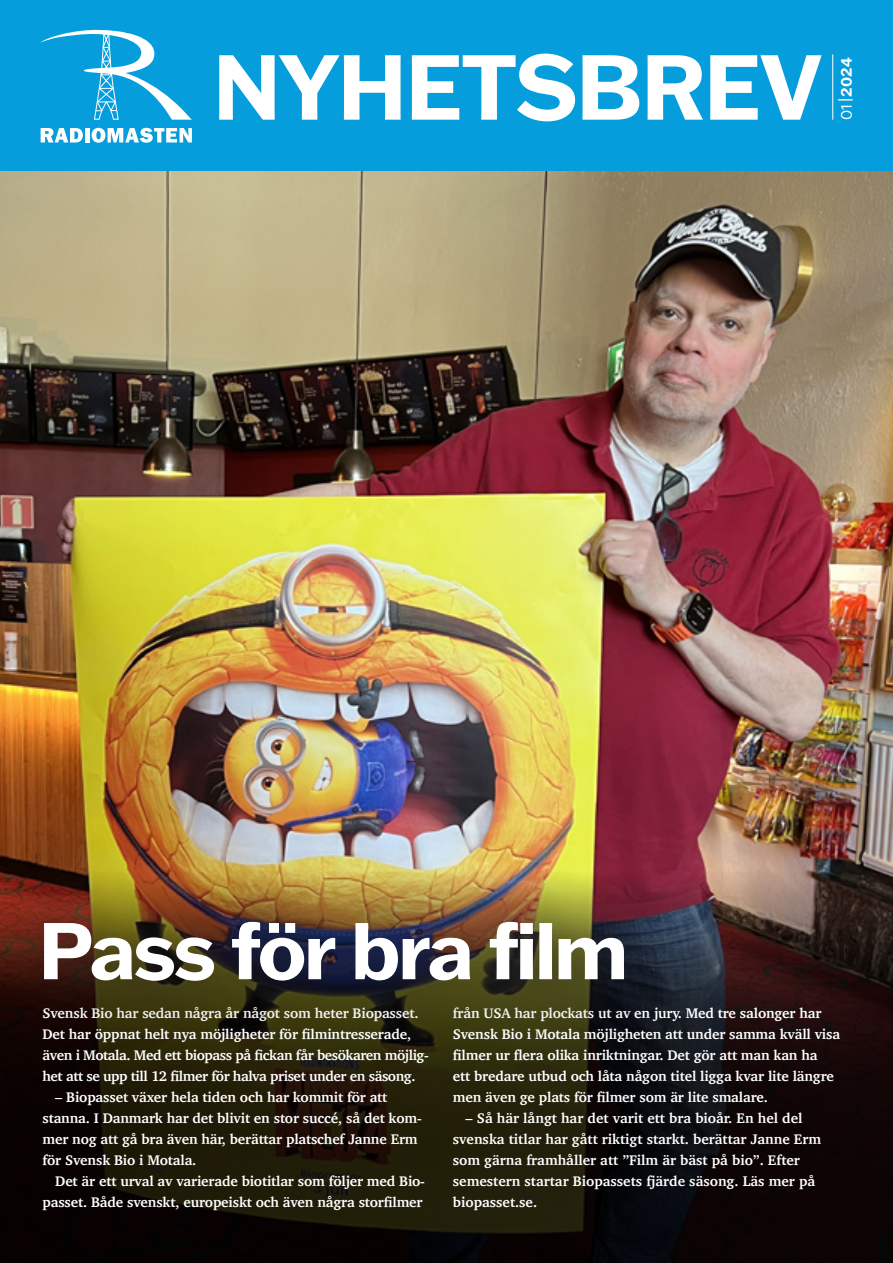
<style>
.page{position:relative;width:893px;height:1263px;background:#fff}
.page>*{position:absolute;margin:0;border:0;box-sizing:border-box;transform-origin:0 0}
.t1{font:700 90px "Franklin Gothic ATF";letter-spacing:-.02em;color:#fff}
.t2{font:700 78.6px "Franklin Gothic ATF";letter-spacing:-.04em;color:#fff}
.t3{font:700 14.7px "Franklin Gothic ATF";color:#fff}
.t4{font:700 14.25px/21px "Charter";letter-spacing:-.01em;color:#fff}
.s1{font-weight:400}
</style>
<div class="page">
<img style="left:0;top:170px;width:893px;height:702px">
<div style="left:0;top:0;width:893px;height:170px;background:#069ddc"></div>
<svg style="left:0;top:29px;width:192px;height:365px"></svg>
<hr style="left:832px;top:54px;width:1px;height:66px;background:#fff">
<svg style="left:684px;top:872px;width:209px;height:57px;background:#66504a"></svg>
<svg style="left:0;top:929px;width:893px;height:334px;background:#171009"></svg>
<div style="left:0;top:861px;width:684px;height:180px;background:#231f20;opacity:.75"></div>
<h1 class="t1" style="left:213px;top:27px;width:611px">NYHETSBREV</h1>
<p class="t3" style="left:836px;top:120px;width:65px;rotate:-90deg"><span class="s1">01|</span>2024</p>
<h2 class="t2" style="left:38px;top:898px;width:592px">Pass för bra film</h2>
<p class="t4" style="left:43px;top:1002px;width:388px">Svensk Bio har sedan några år något som heter Biopasset.<br>Det har öppnat helt nya möjligheter för filmintresserade, även i Motala. Med ett biopass på fickan får besökaren möjlig&shy;het att se upp till 12 filmer för halva priset under en säsong.</p>
<p class="t4" style="left:43px;top:1086px;width:381px;text-indent:13px">– Biopasset växer hela tiden och har kommit för att stanna. I Danmark har det blivit en stor succé, så det kom&shy;mer nog att gå bra även här, berättar platschef Janne Erm för Svensk Bio i Motala.</p>
<p class="t4" style="left:43px;top:1170px;width:384px;text-align:right">Det är ett urval av varierade biotitlar som följer med Bio&shy;passet. Både svenskt, europeiskt och även några storfilmer</p>
<p class="t4" style="left:453px;top:1002px;width:389px">från USA har plockats ut av en jury. Med tre salonger har Svensk Bio i Motala möjligheten att under samma kväll visa filmer ur flera olika inriktningar. Det gör att man kan ha<br>ett bredare utbud och låta någon titel ligga kvar lite längre men även ge plats för filmer som är lite smalare.</p>
<p class="t4" style="left:453px;top:1107px;width:370px;text-indent:13px">– Så här långt har det varit ett bra bioår. En hel del svenska titlar har gått riktigt starkt. berättar Janne Erm som gärna framhåller att ”Film är bäst på bio”. Efter semestern startar Biopassets fjärde säsong. Läs mer på biopasset.se.</p>
</div>
